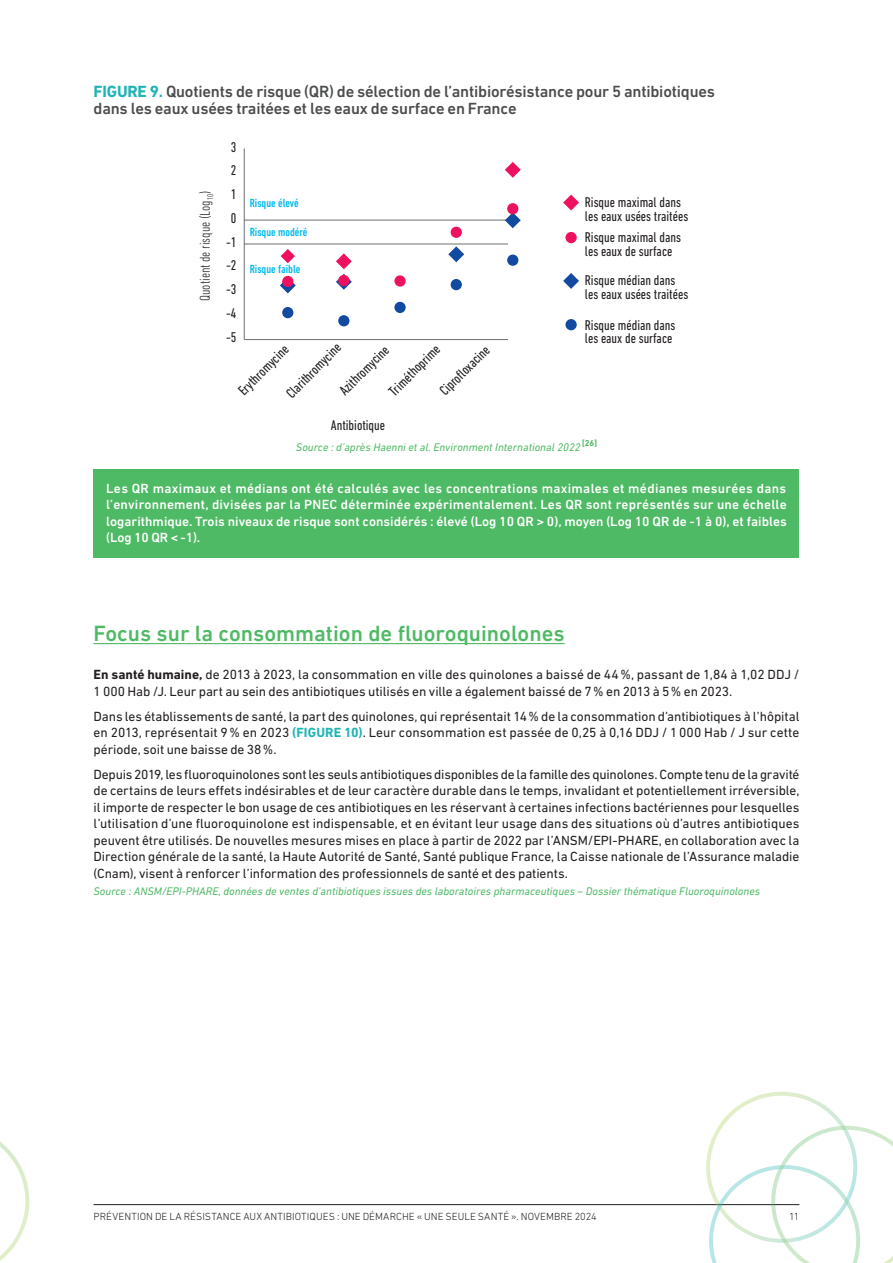
<style>
.page{position:relative;width:893px;height:1263px;background:#fff}
.page>*{position:absolute;margin:0;border:0;box-sizing:border-box;transform-origin:0 0}
._03-Inter3{font:500 22.5px "DIN Next LT Pro";color:#4fba65}
._01-Graphiques-TitresFigures{font:500 16.5px/16.5px "DIN Next LT Pro";letter-spacing:-.01em;color:#4b4c4d}
.t1{font:condensed 14.4px/13.5px "DIN Next LT Pro";color:#231f20}
.t2{font:300 condensed 14.4px "DIN Next LT Pro";color:#231f20}
._05-Texte_Courant_Avant_source{font:13.5px/16.5px "DIN Next LT Pro";letter-spacing:-.005em;color:#231f20;text-align:justify}
._05-Texte_Courant{font:13.5px/16.5px "DIN Next LT Pro";color:#231f20}
._03-Graphiques-Encadré_Vert{font:500 13.5px/16.5px "DIN Next LT Pro";color:#fff;text-align:justify}
.t3{font:500 condensed 12px "DIN Next LT Pro";color:#00baf1}
._02-Graphiques-Sources{font:italic 11.25px "DIN Next LT Pro";color:#4fba65}
.t4{font:300 10.5px "DIN Next LT Pro";letter-spacing:.005em;color:#231f20}
.s1{font-weight:700;color:#20b3b6}
.s2{font-weight:700}
</style>
<div class="page">
<hr style="left:94px;top:1204px;width:705px;height:1px;background:#231f20">
<svg style="left:0;top:1142px;width:30px;height:119px"></svg>
<svg style="left:701px;top:1091px;width:192px;height:172px"></svg>
<div style="left:94px;top:470px;width:705px;height:88px;background:#4fba65"></div>
<hr style="left:94px;top:643px;width:471px;height:1px;background:#4fba65">
<hr style="left:244px;top:339px;width:264px;height:1px;background:#6c6d70">
<hr style="left:244px;top:148px;width:1px;height:192px;background:#6c6d70">
<hr style="left:244px;top:220px;width:264px;height:1px;background:#6c6d70">
<hr style="left:244px;top:244px;width:264px;height:1px;background:#6c6d70">
<svg style="left:280px;top:277px;width:16px;height:16px"></svg>
<svg style="left:281px;top:249px;width:14px;height:14px"></svg>
<div style="left:282px;top:276px;width:11px;height:11px;background:#ed1160;border-radius:50%"></div>
<div style="left:282px;top:307px;width:11px;height:11px;background:#114aa0;border-radius:50%"></div>
<svg style="left:505px;top:212px;width:16px;height:16px"></svg>
<svg style="left:505px;top:162px;width:16px;height:16px"></svg>
<div style="left:507px;top:203px;width:11px;height:11px;background:#ed1160;border-radius:50%"></div>
<div style="left:507px;top:255px;width:11px;height:11px;background:#114aa0;border-radius:50%"></div>
<svg style="left:563px;top:273px;width:16px;height:16px"></svg>
<svg style="left:563px;top:195px;width:16px;height:15px"></svg>
<div style="left:565px;top:232px;width:12px;height:11px;background:#ed1160;border-radius:50%"></div>
<div style="left:565px;top:319px;width:12px;height:11px;background:#114aa0;border-radius:50%"></div>
<svg style="left:448px;top:246px;width:16px;height:16px"></svg>
<div style="left:451px;top:227px;width:11px;height:11px;background:#ed1160;border-radius:50%"></div>
<div style="left:451px;top:279px;width:11px;height:11px;background:#114aa0;border-radius:50%"></div>
<svg style="left:336px;top:253px;width:16px;height:37px"></svg>
<div style="left:338px;top:275px;width:11px;height:11px;background:#ed1160;border-radius:50%"></div>
<div style="left:338px;top:315px;width:11px;height:11px;background:#114aa0;border-radius:50%"></div>
<div style="left:394px;top:275px;width:12px;height:12px;background:#ed1160;border-radius:50%"></div>
<div style="left:394px;top:302px;width:12px;height:11px;background:#114aa0;border-radius:50%"></div>
<p class="_01-Graphiques-TitresFigures" style="left:94px;top:83px;width:623px"><span class="s1">FIGURE 9.</span> Quotients de risque (QR) de sélection de l’antibiorésistance pour 5 antibiotiques dans les eaux usées traitées et les eaux de surface en France</p>
<p class="t1" style="left:231px;top:140px;width:7px">3</p>
<p class="t2" style="left:197px;top:301px;width:112px;rotate:-90deg">Quotient de risque (Log<sub>10</sub>)</p>
<p class="t1" style="left:231px;top:164px;width:7px">2</p>
<p class="t1" style="left:231px;top:187px;width:7px">1</p>
<p class="t1" style="left:231px;top:211px;width:7px">0</p>
<p class="t1" style="left:226px;top:235px;width:12px">-1</p>
<p class="t1" style="left:226px;top:259px;width:12px">-2</p>
<p class="t1" style="left:226px;top:282px;width:12px">-3</p>
<p class="t1" style="left:226px;top:306px;width:12px">-4</p>
<p class="t3" style="left:250px;top:196px;width:51px">Risque élevé</p>
<p class="t3" style="left:250px;top:225px;width:59px">Risque modéré</p>
<p class="t3" style="left:250px;top:262px;width:52px">Risque faible</p>
<p class="t1" style="left:226px;top:330px;width:12px">-5</p>
<p class="t1" style="left:284px;top:390px;width:73px;rotate:-45deg">Clarithromycine</p>
<p class="t1" style="left:337px;top:388px;width:65px;rotate:-45deg">Azithromycine</p>
<p class="t1" style="left:386px;top:389px;width:68px;rotate:-45deg">Triméthoprime</p>
<p class="t1" style="left:437px;top:388px;width:66px;rotate:-45deg">Ciprofl oxacine</p>
<p class="t1" style="left:236px;top:388px;width:66px;rotate:-45deg">Erythromycine</p>
<p class="t1" style="left:331px;top:418px;width:56px">Antibiotique</p>
<p class="t1" style="left:585px;top:196px;width:105px">Risque maximal dans les eaux usées traitées</p>
<p class="t1" style="left:585px;top:230px;width:98px">Risque maximal dans les eaux de surface</p>
<p class="t1" style="left:585px;top:273px;width:105px">Risque médian dans les eaux usées traitées</p>
<p class="t1" style="left:585px;top:318px;width:92px">Risque médian dans les eaux de surface</p>
<p class="_02-Graphiques-Sources" style="left:296px;top:440px;width:303px">Source : d’après Haenni et al. Environment International 2022 <sup>[26]</sup></p>
<p class="_03-Graphiques-Encadré_Vert" style="left:106px;top:480px;width:682px">Les QR maximaux et médians ont été calculés avec les concentrations maximales et médianes mesurées dans l’environnement, divisées par la PNEC déterminée expérimentalement. Les QR sont représentés sur une échelle logarithmique. Trois niveaux de risque sont considérés : élevé (Log 10 QR &gt; 0), moyen (Log 10 QR de -1 à 0), et faibles (Log 10 QR &lt; -1).</p>
<p class="_03-Inter3" style="left:94px;top:621px;width:473px">Focus sur la consommation de fluoroquinolones</p>
<p class="_05-Texte_Courant" style="left:94px;top:666px;width:707px"><span class="s2">En santé humaine,</span> de 2013 à 2023, la consommation en ville des quinolones a baissé de 44%, passant de 1,84 à 1,02 DDJ /<br>1 000 Hab /J. Leur part au sein des antibiotiques utilisés en ville a également baissé de 7% en 2013 à 5% en 2023.</p>
<p class="_05-Texte_Courant" style="left:94px;top:708px;width:707px;text-align:justify">Dans les établissements de santé, la part des quinolones, qui représentait 14% de la consommation d’antibiotiques à l’hôpital en 2013, représentait 9% en 2023 <span class="s1">(FIGURE 10)</span>. Leur consommation est passée de 0,25 à 0,16 DDJ / 1000 Hab / J sur cette période, soit une baisse de 38%.</p>
<p class="_05-Texte_Courant_Avant_source" style="left:94px;top:766px;width:707px">Depuis 2019, les fluoroquinolones sont les seuls antibiotiques disponibles de la famille des quinolones. Compte tenu de la gravité de certains de leurs effets indésirables et de leur caractère durable dans le temps, invalidant et potentiellement irréversible, il importe de respecter le bon usage de ces antibiotiques en les réservant à certaines infections bactériennes pour lesquelles l’utilisation d’une fluoroquinolone est indispensable, et en évitant leur usage dans des situations où d’autres antibiotiques peuvent être utilisés. De nouvelles mesures mises en place à partir de 2022 par l’ANSM/EPI-PHARE, en collaboration avec la Direction générale de la santé, la Haute Autorité de Santé, Santé publique France, la Caisse nationale de l’Assurance maladie (Cnam), visent à renforcer l’information des professionnels de santé et des patients.</p>
<p class="_02-Graphiques-Sources" style="left:94px;top:885px;width:668px">Source : ANSM/EPI-PHARE, données de ventes d’antibiotiques issues des laboratoires pharmaceutiques – Dossier thématique Fluoroquinolones</p>
<p class="t4" style="left:94px;top:1211px;width:505px">PRÉVENTION DE LA RÉSISTANCE AUX ANTIBIOTIQUES : UNE DÉMARCHE « UNE SEULE SANTÉ ». NOVEMBRE 2024</p>
<p class="t4" style="left:789px;top:1211px;width:12px">11</p>
</div>
